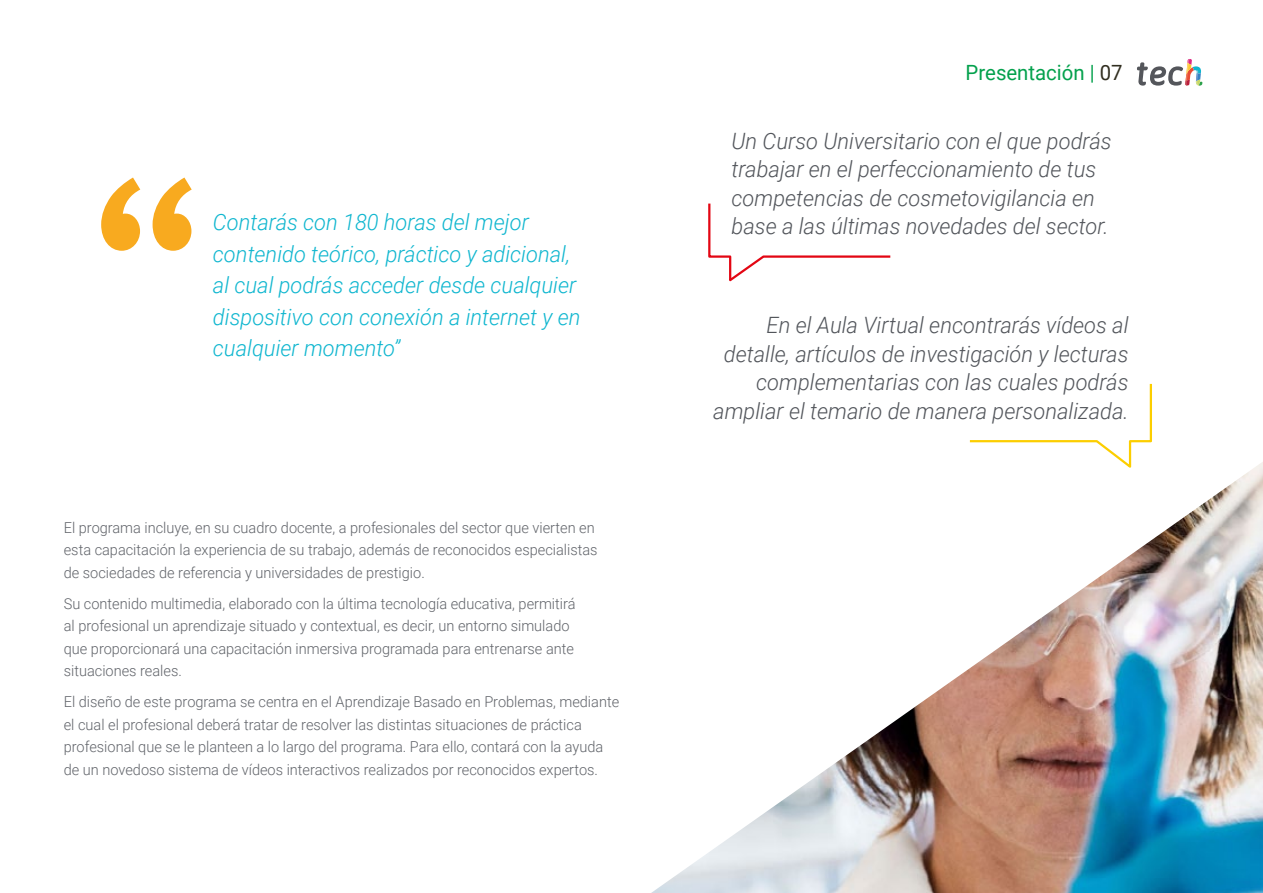
<style>
.page{position:relative;width:1263px;height:893px;background:#fff}
.page>*{position:absolute;margin:0;border:0;box-sizing:border-box;transform-origin:0 0}
.t1{font:italic 300 22.5px/28.5px "Roboto";color:#52555b;text-align:right}
.t2{font:italic 300 22.5px/31.5px "Roboto";color:#0fb6cf}
.t3{font:21px "Roboto";color:#04a14d}
.t4{font:300 15px/22.5px "Roboto";color:#61646a}
.s1{color:#312e20}
</style>
<div class="page">
<svg style="left:101px;top:178px;width:91px;height:73px"></svg>
<svg style="left:969px;top:383px;width:183px;height:78px"></svg>
<img style="left:651px;top:461px;width:612px;height:432px">
<svg style="left:708px;top:203px;width:183px;height:79px"></svg>
<svg style="left:1137px;top:59px;width:65px;height:27px"></svg>
<h1 class="t2" style="left:213px;top:206px;width:369px">Contarás con 180 horas del mejor contenido teórico, práctico y adicional, al cual podrás acceder desde cualquier dispositivo con conexión a internet y en cualquier momento”</h1>
<p class="t4" style="left:64px;top:516px;width:535px">El programa incluye, en su cuadro docente, a profesionales del sector que vierten en esta capacitación la experiencia de su trabajo, además de reconocidos especialistas de sociedades de referencia y universidades de prestigio.</p>
<p class="t4" style="left:64px;top:592px;width:513px">Su contenido multimedia, elaborado con la última tecnología educativa, permitirá al profesional un aprendizaje situado y contextual, es decir, un entorno simulado que proporcionará una capacitación inmersiva programada para entrenarse ante situaciones reales.</p>
<p class="t4" style="left:64px;top:690px;width:557px">El diseño de este programa se centra en el Aprendizaje Basado en Problemas, mediante el cual el profesional deberá tratar de resolver las distintas situaciones de práctica profesional que se le planteen a lo largo del programa. Para ello, contará con la ayuda de un novedoso sistema de vídeos interactivos realizados por reconocidos expertos.</p>
<h2 class="t3" style="left:966px;top:57px;width:159px">Presentación | <span class="s1">07</span></h2>
<h1 class="t1" style="left:732px;top:126px;width:382px;text-align:left">Un Curso Universitario con el que podrás trabajar en el perfeccionamiento de tus competencias de cosmetovigilancia en base a las últimas novedades del sector.</h1>
<h1 class="t1" style="left:713px;top:310px;width:417px">En el Aula Virtual encontrarás vídeos al detalle, artículos de investigación y lecturas complementarias con las cuales podrás ampliar el temario de manera personalizada.</h1>
</div>
